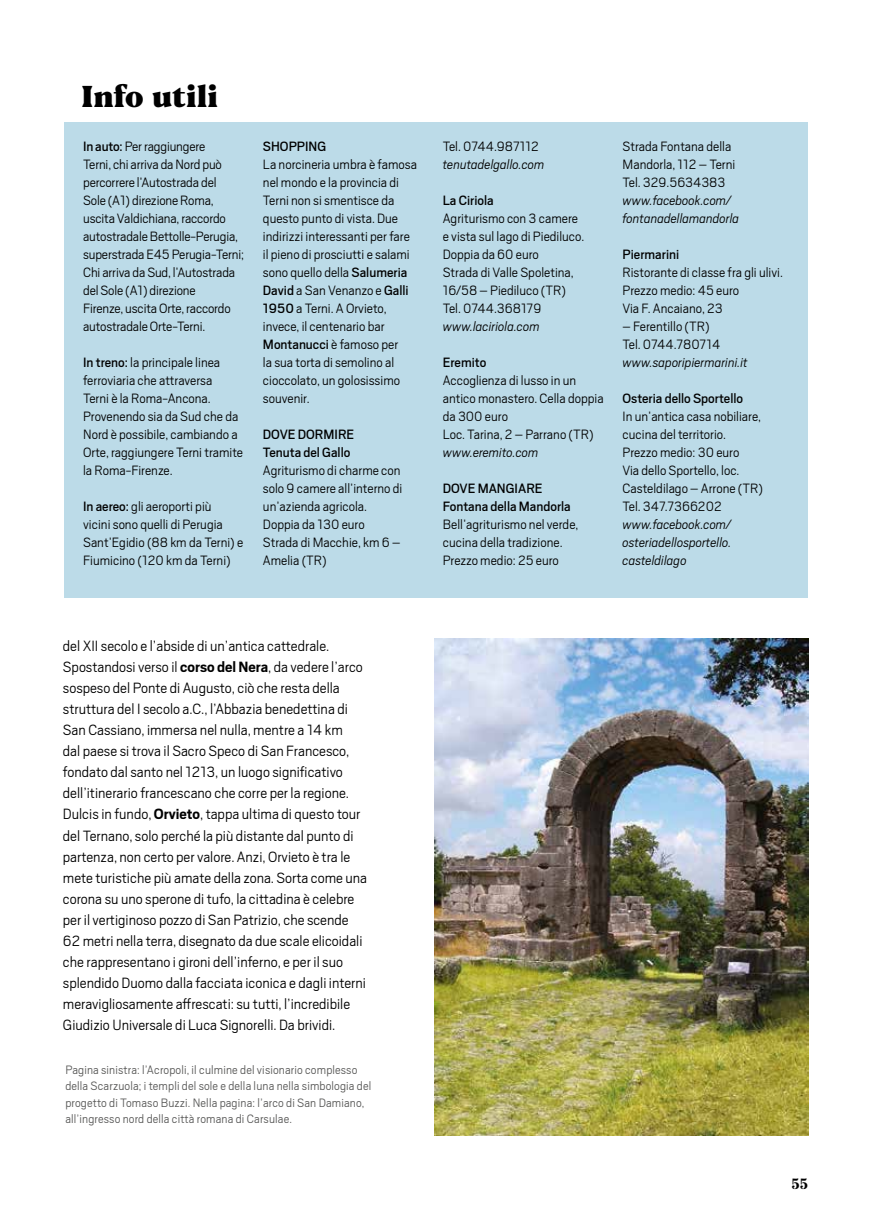
<style>
.page{position:relative;width:872px;height:1221px;background:#fff}
.page>*{position:absolute;margin:0;border:0;box-sizing:border-box;transform-origin:0 0}
.t1{font:800 30px "Blacker Text";color:#000}
.t2{font:300 16.5px/21px "Scout";color:#000}
.t3{font:300 15px/18px "Scout";color:#000}
.t4{font:italic 300 15px/18px "Scout";color:#000}
.t5{font:15px/18px "Scout";color:#000}
.t6{font:700 15px "Stardos Stencil";color:#000}
.t7{font:300 13.5px/16.5px "Scout";letter-spacing:.01em;color:#575756}
.s1{font-weight:400}
.s2{font-weight:700}
</style>
<div class="page">
<div style="left:64px;top:122px;width:743px;height:475px;background:#bcdbe8"></div>
<img style="left:435px;top:638px;width:373px;height:497px">
<h1 class="t1" style="left:81px;top:78px;width:139px">Info utili</h1>
<p class="t3" style="left:83px;top:136px;width:162px"><span class="s1">In auto:</span> Per raggiungere<br>Terni, chi arriva da Nord può percorrere l’Autostrada del<br>Sole (A1) direzione Roma, uscita Valdichiana, raccordo autostradale Bettolle-Perugia, superstrada E45 Perugia-Terni;<br>Chi arriva da Sud, l’Autostrada del Sole (A1) direzione<br>Firenze, uscita Orte, raccordo autostradale Orte-Terni.</p>
<p class="t3" style="left:83px;top:352px;width:161px"><span class="s1">In treno:</span> la principale linea ferroviaria che attraversa<br>Terni è la Roma-Ancona.<br>Provenendo sia da Sud che da<br>Nord è possibile, cambiando a<br>Orte, raggiungere Terni tramite la Roma-Firenze.</p>
<p class="t3" style="left:83px;top:496px;width:162px"><span class="s1">In aereo:</span> gli aeroporti più<br>vicini sono quelli di Perugia<br>Sant’Egidio (88 km da Terni) e<br>Fiumicino (120 km da Terni)</p>
<p class="t5" style="left:263px;top:136px;width:65px">SHOPPING</p>
<p class="t3" style="left:263px;top:154px;width:156px">La norcineria umbra è famosa nel mondo e la provincia di<br>Terni non si smentisce da questo punto di vista. Due indirizzi interessanti per fare il pieno di prosciutti e salami sono quello della <span class="s1">Salumeria<br>David</span> a San Venanzo e <span class="s1">Galli<br>1950</span> a Terni. A Orvieto, invece, il centenario bar<br><span class="s1">Montanucci</span> è famoso per<br>la sua torta di semolino al cioccolato, un golosissimo souvenir.</p>
<p class="t5" style="left:263px;top:424px;width:93px">DOVE DORMIRE<br>Tenuta del Gallo</p>
<p class="t3" style="left:263px;top:460px;width:141px">Agriturismo di charme con solo 9 camere all’interno di un’azienda agricola.<br>Doppia da 130 euro<br>Strada di Macchie, km 6 –<br>Amelia (TR)</p>
<p class="t3" style="left:443px;top:136px;width:98px">Tel. 0744.987112</p>
<p class="t4" style="left:443px;top:154px;width:103px">tenutadelgallo.com</p>
<p class="t5" style="left:443px;top:190px;width:52px">La Ciriola</p>
<p class="t3" style="left:443px;top:208px;width:143px">Agriturismo con 3 camere e vista sul lago di Piediluco.<br>Doppia da 60 euro<br>Strada di Valle Spoletina,<br>16/58 – Piediluco (TR)<br>Tel. 0744.368179</p>
<p class="t4" style="left:443px;top:316px;width:98px">www.laciriola.com</p>
<p class="t5" style="left:443px;top:352px;width:45px">Eremito</p>
<p class="t3" style="left:443px;top:370px;width:162px">Accoglienza di lusso in un antico monastero. Cella doppia da 300 euro<br>Loc. Tarina, 2 – Parrano (TR)</p>
<p class="t4" style="left:443px;top:442px;width:97px">www.eremito.com</p>
<p class="t5" style="left:443px;top:478px;width:130px">DOVE MANGIARE<br>Fontana della Mandorla</p>
<p class="t3" style="left:443px;top:514px;width:137px">Bell’agriturismo nel verde, cucina della tradizione.<br>Prezzo medio: 25 euro</p>
<p class="t3" style="left:622px;top:136px;width:114px">Strada Fontana della<br>Mandorla, 112 – Terni<br>Tel. 329.5634383</p>
<p class="t4" style="left:622px;top:190px;width:118px">www.facebook.com/ fontanadellamandorla</p>
<p class="t5" style="left:622px;top:244px;width:58px">Piermarini</p>
<p class="t3" style="left:622px;top:262px;width:162px">Ristorante di classe fra gli ulivi.<br>Prezzo medio: 45 euro<br>Via F. Ancaiano, 23</p>
<p class="t3" style="left:622px;top:316px;width:99px">– Ferentillo (TR)<br>Tel. 0744.780714</p>
<p class="t4" style="left:622px;top:352px;width:127px">www.saporipiermarini.it</p>
<p class="t5" style="left:622px;top:388px;width:122px">Osteria dello Sportello</p>
<p class="t3" style="left:622px;top:406px;width:142px">In un’antica casa nobiliare, cucina del territorio.<br>Prezzo medio: 30 euro<br>Via dello Sportello, loc.<br>Casteldilago – Arrone (TR)<br>Tel. 347.7366202</p>
<p class="t4" style="left:622px;top:514px;width:110px;text-align:justify">www.facebook.com/ osteriadellosportello. casteldilago</p>
<p class="t2" style="left:63px;top:635px;width:306px">del XII secolo e l’abside di un’antica cattedrale.<br>Spostandosi verso il <span class="s2">corso del Nera</span>, da vedere l’arco sospeso del Ponte di Augusto, ciò che resta della struttura del I secolo a.C., l’Abbazia benedettina di San Cassiano, immersa nel nulla, mentre a 14 km<br>dal paese si trova il Sacro Speco di San Francesco, fondato dal santo nel 1213, un luogo significativo dell’itinerario francescano che corre per la regione.<br>Dulcis in fundo, <span class="s2">Orvieto</span>, tappa ultima di questo tour del Ternano, solo perché la più distante dal punto di partenza, non certo per valore. Anzi, Orvieto è tra le mete turistiche più amate della zona. Sorta come una corona su uno sperone di tufo, la cittadina è celebre per il vertiginoso pozzo di San Patrizio, che scende 62 metri nella terra, disegnato da due scale elicoidali che rappresentano i gironi dell’inferno, e per il suo splendido Duomo dalla facciata iconica e dagli interni meravigliosamente affrescati: su tutti, l’incredibile Giudizio Universale di Luca Signorelli. Da brividi.</p>
<p class="t7" style="left:65px;top:1060px;width:307px">Pagina sinistra: l’Acropoli, il culmine del visionario complesso della Scarzuola; i templi del sole e della luna nella simbologia del progetto di Tomaso Buzzi. Nella pagina: l’arco di San Damiano, all’ingresso nord della città romana di Carsulae.</p>
<p class="t6" style="left:791px;top:1174px;width:18px">55</p>
</div>
